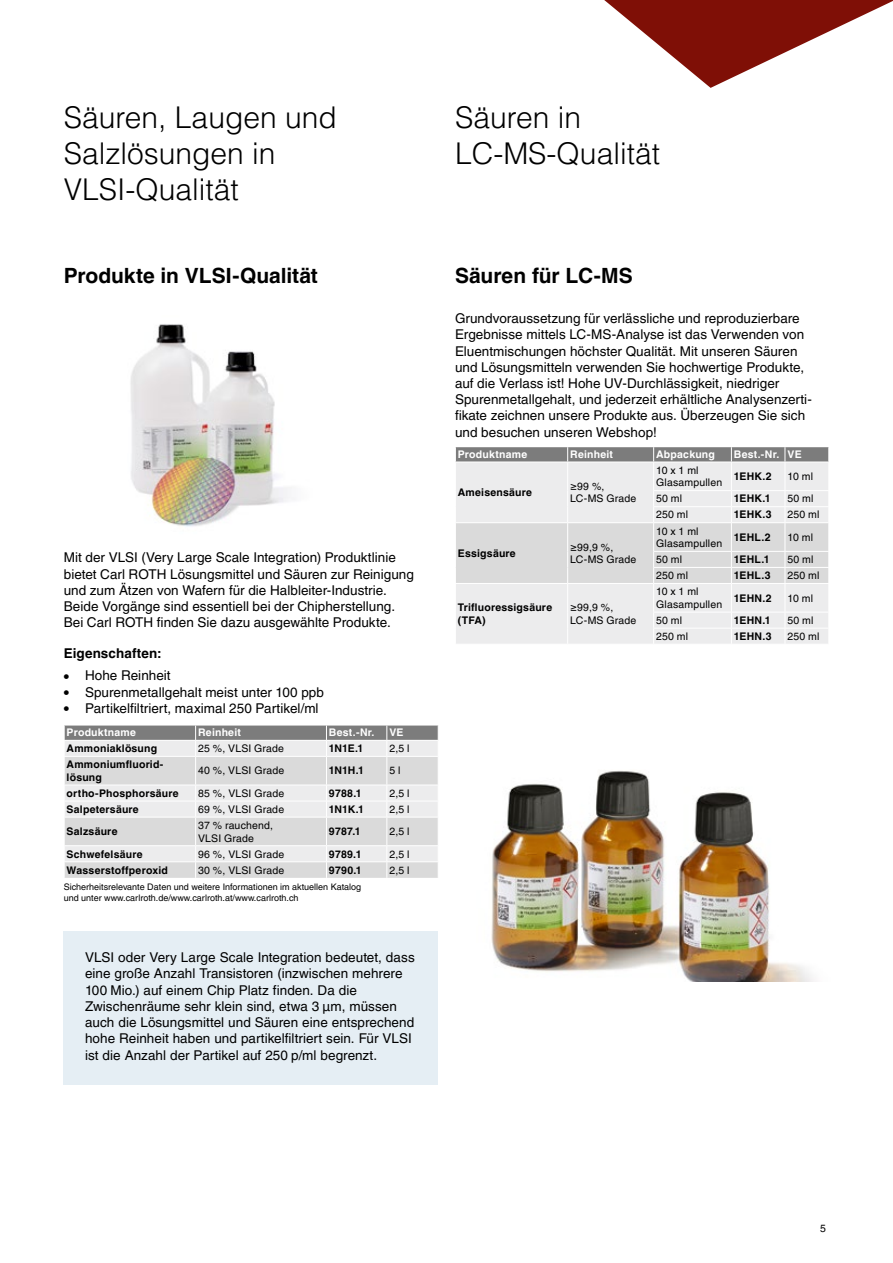
<style>
.page{position:relative;width:893px;height:1263px;background:#fff}
.page>*{position:absolute;margin:0;border:0;box-sizing:border-box;transform-origin:0 0}
.t1{font:300 30px/36px "Helvetica LT Pro";color:#000}
.Produktbezeoichnung{font:700 21px "Helvetica LT Pro";letter-spacing:-.005em;color:#000}
.DE_00_Basisformat{font:13.5px/16.2px "Helvetica LT Pro";color:#000}
.DE_Infokasten{font:13.5px/16.2px "Helvetica LT Pro";color:#000}
.DE_LH_Featureheader{font:700 13.5px "Helvetica LT Pro";letter-spacing:.005em;color:#000}
.TabKoerperLinks{font:10.5px/12.6px "Helvetica LT Pro";letter-spacing:.015em;color:#000}
.TabKoerperLinks-2{font:700 10.5px/12.6px "Helvetica LT Pro";letter-spacing:.02em;color:#000}
.TabBestNr{font:700 10.5px "Helvetica LT Pro";letter-spacing:.02em;color:#000}
.TabKopfLinksWeiß{font:700 10.5px "Helvetica LT Pro";letter-spacing:.02em;color:#fff}
.t2{font:9px/10.8px "Helvetica LT Pro";color:#000}
.s1{font-size:15px}
.s2{font-family:"Helvetica World"}
</style>
<div class="page">
<svg style="left:604px;top:0;width:289px;height:88px"></svg>
<img style="left:130px;top:324px;width:160px;height:203px">
<img style="left:491px;top:771px;width:323px;height:210px">
<div style="left:64px;top:931px;width:374px;height:153px;background:#e5eef4"></div>
<svg style="left:64px;top:725px;width:374px;height:153px;background:#dadada"></svg>
<svg style="left:455px;top:447px;width:374px;height:197px;background:#dfdfe0"></svg>
<h1 class="t1" style="left:64px;top:99px;width:274px">Säuren, Laugen und<br>Salzlösungen in<br>VLSI-Qualität</h1>
<p class="Produktbezeoichnung" style="left:64px;top:263px;width:256px">Produkte in VLSI-Qualität</p>
<p class="DE_00_Basisformat" style="left:64px;top:549px;width:352px">Mit der VLSI (Very Large Scale Integration) Produktlinie bietet Carl ROTH Lösungsmittel und Säuren zur Reinigung und zum Ätzen von Wafern für die Halbleiter-Industrie.<br>Beide Vorgänge sind essentiell bei der Chipherstellung.<br>Bei Carl ROTH finden Sie dazu ausgewählte Produkte.</p>
<p class="DE_LH_Featureheader" style="left:64px;top:645px;width:99px">Eigenschaften:</p>
<p class="DE_00_Basisformat" style="left:64px;top:667px;width:108px"><span class="s1">•</span> Hohe Reinheit</p>
<p class="DE_00_Basisformat" style="left:64px;top:684px;width:262px"><span class="s1">•</span> Spurenmetallgehalt meist unter 100 ppb</p>
<p class="DE_00_Basisformat" style="left:64px;top:700px;width:256px"><span class="s1">•</span> Partikelfiltriert, maximal 250 Partikel/ml</p>
<p class="TabKopfLinksWeiß" style="left:67px;top:726px;width:71px">Produktname</p>
<p class="TabKopfLinksWeiß" style="left:198px;top:726px;width:44px">Reinheit</p>
<p class="TabKopfLinksWeiß" style="left:329px;top:726px;width:47px">Best.-Nr.</p>
<p class="TabKopfLinksWeiß" style="left:389px;top:726px;width:16px">VE</p>
<p class="TabKoerperLinks-2" style="left:67px;top:742px;width:92px">Ammoniaklösung</p>
<p class="TabKoerperLinks" style="left:198px;top:742px;width:88px">25 %, VLSI Grade</p>
<p class="TabBestNr" style="left:329px;top:742px;width:36px">1N1E.1</p>
<p class="TabKoerperLinks" style="left:389px;top:742px;width:22px">2,5 l</p>
<p class="TabKoerperLinks-2" style="left:67px;top:758px;width:98px">Ammoniumfluorid&shy;lösung</p>
<p class="TabKoerperLinks" style="left:198px;top:764px;width:88px">40 %, VLSI Grade</p>
<p class="TabBestNr" style="left:329px;top:764px;width:36px">1N1H.1</p>
<p class="TabKoerperLinks" style="left:389px;top:764px;width:13px">5 l</p>
<p class="TabKoerperLinks-2" style="left:67px;top:787px;width:113px"><span class="s2">ortho</span>-Phosphorsäure</p>
<p class="TabKoerperLinks" style="left:198px;top:787px;width:88px">85 %, VLSI Grade</p>
<p class="TabBestNr" style="left:329px;top:787px;width:34px">9788.1</p>
<p class="TabKoerperLinks" style="left:389px;top:787px;width:22px">2,5 l</p>
<p class="TabKoerperLinks-2" style="left:67px;top:803px;width:74px">Salpetersäure</p>
<p class="TabKoerperLinks" style="left:198px;top:803px;width:88px">69 %, VLSI Grade</p>
<p class="TabBestNr" style="left:329px;top:803px;width:37px">1N1K.1</p>
<p class="TabKoerperLinks" style="left:389px;top:803px;width:22px">2,5 l</p>
<p class="TabKoerperLinks-2" style="left:67px;top:825px;width:52px">Salzsäure</p>
<p class="TabKoerperLinks" style="left:198px;top:819px;width:76px">37 % rauchend,<br>VLSI Grade</p>
<p class="TabBestNr" style="left:329px;top:825px;width:33px">9787.1</p>
<p class="TabKoerperLinks" style="left:389px;top:825px;width:22px">2,5 l</p>
<p class="TabKoerperLinks-2" style="left:67px;top:847px;width:77px">Schwefelsäure</p>
<p class="TabKoerperLinks" style="left:198px;top:847px;width:88px">96 %, VLSI Grade</p>
<p class="TabBestNr" style="left:329px;top:847px;width:34px">9789.1</p>
<p class="TabKoerperLinks" style="left:389px;top:847px;width:22px">2,5 l</p>
<p class="TabKoerperLinks-2" style="left:67px;top:864px;width:103px">Wasserstoffperoxid</p>
<p class="TabKoerperLinks" style="left:198px;top:863px;width:88px">30 %, VLSI Grade</p>
<p class="TabBestNr" style="left:329px;top:863px;width:34px">9790.1</p>
<p class="TabKoerperLinks" style="left:389px;top:863px;width:22px">2,5 l</p>
<p class="t2" style="left:64px;top:881px;width:299px">Sicherheitsrelevante Daten und weitere Informationen im aktuellen Katalog und unter www.carlroth.de/www.carlroth.at/www.carlroth.ch</p>
<p class="DE_Infokasten" style="left:85px;top:949px;width:331px">VLSI oder Very Large Scale Integration bedeutet, dass eine große Anzahl Transistoren (inzwischen mehrere 100 Mio.) auf einem Chip Platz finden. Da die Zwischenräume sehr klein sind, etwa 3 μm, müssen auch die Lösungsmittel und Säuren eine entsprechend hohe Reinheit haben und partikelfiltriert sein. Für VLSI ist die Anzahl der Partikel auf 250 p/ml begrenzt.</p>
<h1 class="t1" style="left:455px;top:99px;width:207px">Säuren in<br>LC-MS-Qualität</h1>
<p class="Produktbezeoichnung" style="left:455px;top:263px;width:179px">Säuren für LC-MS</p>
<p class="DE_00_Basisformat" style="left:455px;top:310px;width:358px">Grundvoraussetzung für verlässliche und reproduzierbare Ergebnisse mittels LC-MS-Analyse ist das Verwenden von Eluentmischungen höchster Qualität. Mit unseren Säuren und Lösungsmitteln verwenden Sie hochwertige Produkte, auf die Verlass ist! Hohe UV-Durchlässigkeit, niedriger Spurenmetallgehalt, und jederzeit erhältliche Analysenzerti‑ fikate zeichnen unsere Produkte aus. Überzeugen Sie sich und besuchen unseren Webshop!</p>
<p class="TabKopfLinksWeiß" style="left:458px;top:448px;width:71px">Produktname</p>
<p class="TabKopfLinksWeiß" style="left:570px;top:448px;width:44px">Reinheit</p>
<p class="TabKopfLinksWeiß" style="left:656px;top:448px;width:60px">Abpackung</p>
<p class="TabKopfLinksWeiß" style="left:734px;top:448px;width:47px">Best.-Nr.</p>
<p class="TabKopfLinksWeiß" style="left:787px;top:448px;width:16px">VE</p>
<p class="TabKoerperLinks-2" style="left:458px;top:486px;width:76px">Ameisensäure</p>
<p class="TabKoerperLinks" style="left:570px;top:480px;width:68px">≥99 %,<br>LC‑MS Grade</p>
<p class="TabKoerperLinks" style="left:656px;top:464px;width:68px">10 x 1 ml<br>Glasampullen</p>
<p class="TabBestNr" style="left:734px;top:470px;width:39px">1EHK.2</p>
<p class="TabKoerperLinks" style="left:787px;top:470px;width:27px">10 ml</p>
<p class="TabKoerperLinks" style="left:656px;top:492px;width:28px">50 ml</p>
<p class="TabBestNr" style="left:734px;top:492px;width:38px">1EHK.1</p>
<p class="TabKoerperLinks" style="left:787px;top:492px;width:28px">50 ml</p>
<p class="TabKoerperLinks" style="left:656px;top:508px;width:34px">250 ml</p>
<p class="TabBestNr" style="left:734px;top:508px;width:39px">1EHK.3</p>
<p class="TabKoerperLinks" style="left:787px;top:508px;width:34px">250 ml</p>
<p class="TabKoerperLinks-2" style="left:458px;top:547px;width:59px">Essigsäure</p>
<p class="TabKoerperLinks" style="left:570px;top:540px;width:68px">≥99,9 %,<br>LC‑MS Grade</p>
<p class="TabKoerperLinks-2" style="left:458px;top:601px;width:96px">Trifluoressigsäure (TFA)</p>
<p class="TabKoerperLinks" style="left:570px;top:601px;width:68px">≥99,9 %,<br>LC‑MS Grade</p>
<p class="TabKoerperLinks" style="left:656px;top:524px;width:68px">10 x 1 ml<br>Glasampullen</p>
<p class="TabBestNr" style="left:734px;top:531px;width:38px">1EHL.2</p>
<p class="TabKoerperLinks" style="left:787px;top:531px;width:27px">10 ml</p>
<p class="TabKoerperLinks" style="left:656px;top:553px;width:28px">50 ml</p>
<p class="TabBestNr" style="left:734px;top:553px;width:37px">1EHL.1</p>
<p class="TabKoerperLinks" style="left:787px;top:553px;width:28px">50 ml</p>
<p class="TabKoerperLinks" style="left:656px;top:569px;width:34px">250 ml</p>
<p class="TabBestNr" style="left:734px;top:569px;width:38px">1EHL.3</p>
<p class="TabKoerperLinks" style="left:787px;top:569px;width:34px">250 ml</p>
<p class="TabKoerperLinks" style="left:656px;top:585px;width:68px">10 x 1 ml<br>Glasampullen</p>
<p class="TabBestNr" style="left:734px;top:591px;width:39px">1EHN.2</p>
<p class="TabKoerperLinks" style="left:787px;top:591px;width:27px">10 ml</p>
<p class="TabKoerperLinks" style="left:656px;top:614px;width:28px">50 ml</p>
<p class="TabBestNr" style="left:734px;top:614px;width:38px">1EHN.1</p>
<p class="TabKoerperLinks" style="left:787px;top:614px;width:28px">50 ml</p>
<p class="TabKoerperLinks" style="left:656px;top:630px;width:34px">250 ml</p>
<p class="TabBestNr" style="left:734px;top:630px;width:39px">1EHN.3</p>
<p class="TabKoerperLinks" style="left:787px;top:630px;width:34px">250 ml</p>
<p class="TabKoerperLinks" style="left:820px;top:1222px;width:7px">5</p>
</div>
